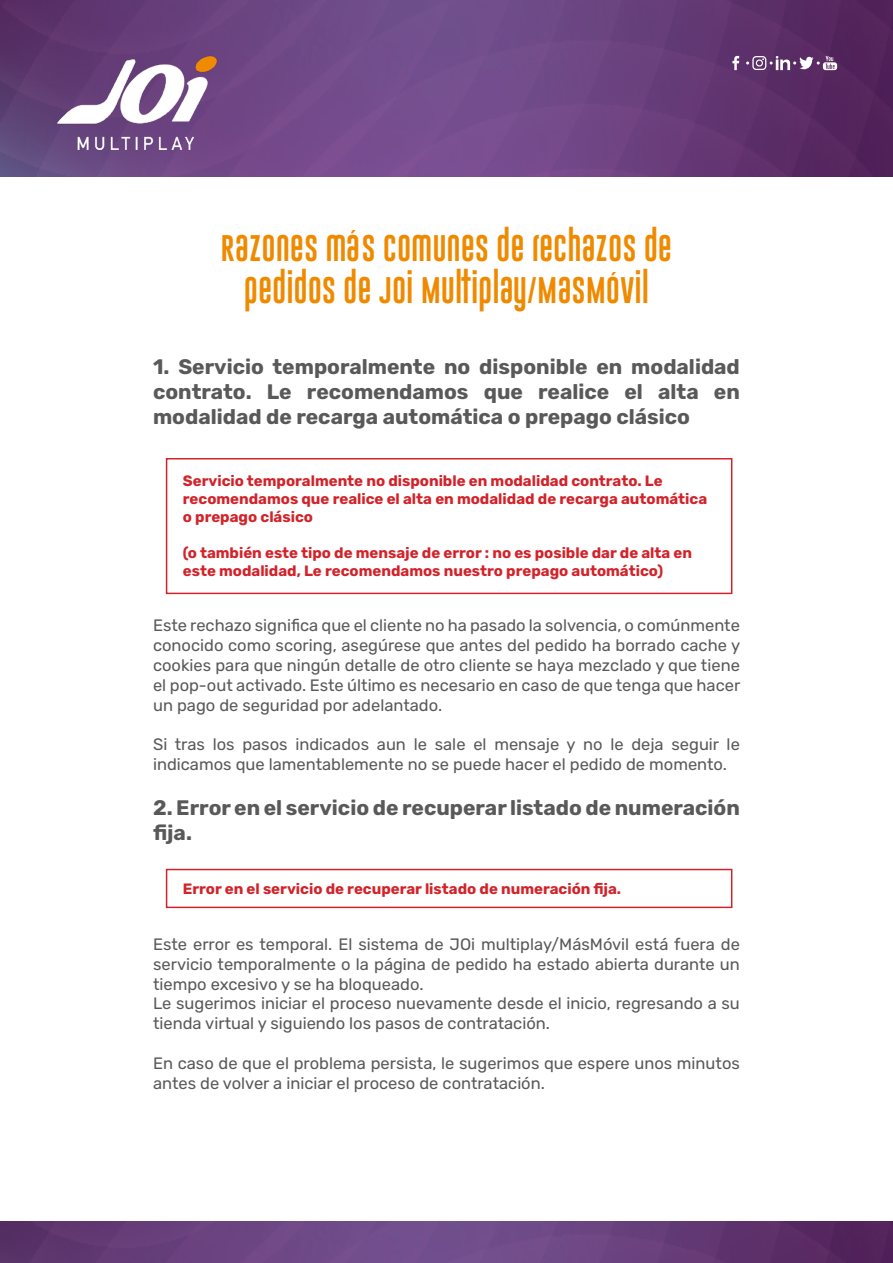
<style>
.page{position:relative;width:893px;height:1263px;background:#fff}
.page>*{position:absolute;margin:0;border:0;box-sizing:border-box;transform-origin:0 0}
.t1{font:27px/42px "Gobold Uplow";letter-spacing:.02em;color:#ef8a00;text-align:center}
.t2{font:700 21px/25.2px "Rubik";color:#595959;text-align:justify}
.t3{font:16.5px/19.8px "Rubik";color:#595959}
.t4{font:700 15px/18px "Rubik";color:#d2232a}
</style>
<div class="page">
<img style="left:0;top:0;width:893px;height:176px">
<img style="left:0;top:1221px;width:893px;height:42px">
<svg style="left:732px;top:56px;width:7px;height:14px"></svg>
<svg style="left:746px;top:56px;width:91px;height:14px"></svg>
<img style="left:57px;top:56px;width:160px;height:93px">
<div style="left:166px;top:458px;width:566px;height:136px;border:2px solid #d2232a"></div>
<div style="left:166px;top:869px;width:566px;height:39px;border:2px solid #d2232a"></div>
<h1 class="t1" style="left:221px;top:227px;width:452px">RAZONES MÁS COMUNES DE RECHAZOS DE<br>PEDIDOS DE JOI MULTIPLAY/MASMÓVIL</h1>
<p class="t2" style="left:153px;top:355px;width:588px">1. Servicio temporalmente no disponible en modalidad contrato. Le recomendamos que realice el alta en modalidad de recarga automática o prepago clásico</p>
<p class="t4" style="left:183px;top:472px;width:526px">Servicio temporalmente no disponible en modalidad contrato. Le recomendamos que realice el alta en modalidad de recarga automática o prepago clásico</p>
<p class="t4" style="left:183px;top:544px;width:511px">(o también este tipo de mensaje de error : no es posible dar de alta en este modalidad, Le recomendamos nuestro prepago automático)</p>
<p class="t3" style="left:153px;top:616px;width:589px;text-align:justify">Este rechazo significa que el cliente no ha pasado la solvencia, o comúnmente conocido como scoring, asegúrese que antes del pedido ha borrado cache y cookies para que ningún detalle de otro cliente se haya mezclado y que tiene el pop-out activado. Este último es necesario en caso de que tenga que hacer un pago de seguridad por adelantado.</p>
<p class="t3" style="left:153px;top:735px;width:588px">Si tras los pasos indicados aun le sale el mensaje y no le deja seguir le indicamos que lamentablemente no se puede hacer el pedido de momento.</p>
<p class="t2" style="left:153px;top:796px;width:588px">2. Error en el servicio de recuperar listado de numeración fija.</p>
<p class="t4" style="left:183px;top:880px;width:440px">Error en el servicio de recuperar listado de numeración fija.</p>
<p class="t3" style="left:153px;top:935px;width:588px">Este error es temporal. El sistema de JOi multiplay/MásMóvil está fuera de servicio temporalmente o la página de pedido ha estado abierta durante un tiempo excesivo y se ha bloqueado.<br>Le sugerimos iniciar el proceso nuevamente desde el inicio, regresando a su tienda virtual y siguiendo los pasos de contratación.</p>
<p class="t3" style="left:153px;top:1054px;width:588px">En caso de que el problema persista, le sugerimos que espere unos minutos antes de volver a iniciar el proceso de contratación.</p>
</div>
